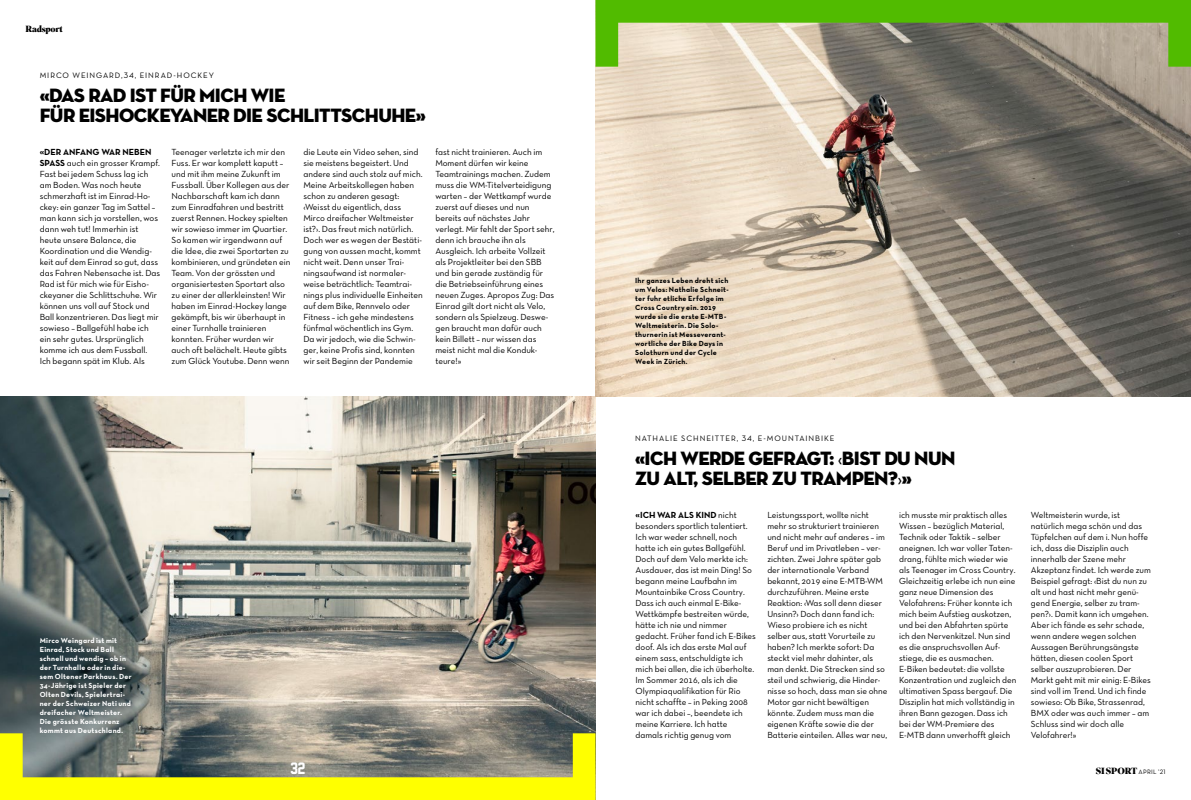
<style>
.page{position:relative;width:1191px;height:800px;background:#fff}
.page>*{position:absolute;margin:0;border:0;box-sizing:border-box;transform-origin:0 0}
._740_QU_24_SuTiBlack{font:19.6px/19.6px "Neutraface Display Titling";letter-spacing:-.03em;color:#000}
._010_PAGINA_15_Jerse{font:15px "Jersey M54";color:#fff}
._520___LT_9_NeBook_a{font:9px/11px "Neutraface Text Book Alt";color:#000}
._191_RU_9_SuTiBlack{font:900 9px "Superior Title";letter-spacing:-.03em;color:#000}
._590___FU_6_6_NeBook{font:8px "Neutraface Text Book Alt";letter-spacing:.11em;color:#000}
._811_LE_7_5_NeBold_n{font:7.5px/9px "Neutraface Text Bold Alt";letter-spacing:.03em;color:#fff}
._811_LE_7_5_NeBold_n-2{font:7.5px/9px "Neutraface Text Bold Alt";letter-spacing:.03em;color:#000}
.t1{font:6.5px "Neutraface Text Book Alt";letter-spacing:.03em;color:#000}
.s1{font-family:"Neutraface Text Bold Alt"}
.s2{font-family:"Neutraface Text Book Alt"}
.s3{font-family:"Superior Title";font-weight:900;font-size:9px}
</style>
<div class="page">
<img style="left:0;top:397px;width:595px;height:336px">
<img style="left:595px;top:67px;width:596px;height:329px">
<svg style="left:595px;top:0;width:596px;height:67px;background:#89ac5b"></svg>
<svg style="left:0;top:733px;width:595px;height:66px;background:#adaf4a"></svg>
<p class="_191_RU_9_SuTiBlack" style="left:26px;top:23px;width:39px">Radsport</p>
<p class="_590___FU_6_6_NeBook" style="left:40px;top:70px;width:176px">MIRCO WEINGARD,34, EINRAD-HOCKEY</p>
<p class="_740_QU_24_SuTiBlack" style="left:40px;top:86px;width:388px">«DAS RAD IST FÜR MICH WIE<br>FÜR EISHOCKEYANER DIE SCHLITTSCHUHE»</p>
<p class="_520___LT_9_NeBook_a" style="left:40px;top:146px;width:122px"><span class="s1">«DER ANFANG WAR NEBEN<br>SPASS</span> auch ein grosser Krampf.<br>Fast bei jedem Schuss lag ich am Boden. Was noch heute schmerzhaft ist im Einrad-Ho&shy;ckey: ein ganzer Tag im Sattel – man kann sich ja vorstellen, wos dann weh tut! Immerhin ist heute unsere Balance, die<br>Koordination und die Wendig&shy;keit auf dem Einrad so gut, dass das Fahren Nebensache ist. Das<br>Rad ist für mich wie für Eisho&shy;ckeyaner die Schlittschuhe. Wir können uns voll auf Stock und<br>Ball konzentrieren. Das liegt mir sowieso – Ballgefühl habe ich ein sehr gutes. Ursprünglich komme ich aus dem Fussball.<br>Ich begann spät im Klub. Als</p>
<p class="_520___LT_9_NeBook_a" style="left:172px;top:146px;width:120px">Teenager verletzte ich mir den<br>Fuss. Er war komplett kaputt – und mit ihm meine Zukunft im<br>Fussball. Über Kollegen aus der<br>Nachbarschaft kam ich dann zum Einradfahren und bestritt zuerst Rennen. Hockey spielten wir sowieso immer im Quartier.<br>So kamen wir irgendwann auf die Idee, die zwei Sportarten zu kombinieren, und gründeten ein<br>Team. Von der grössten und organisiertesten Sportart also zu einer der allerkleinsten! Wir haben im Einrad-Hockey lange gekämpft, bis wir überhaupt in einer Turnhalle trainieren konnten. Früher wurden wir auch oft belächelt. Heute gibts zum Glück Youtube. Denn wenn</p>
<p class="_520___LT_9_NeBook_a" style="left:303px;top:146px;width:121px">die Leute ein Video sehen, sind sie meistens begeistert. Und andere sind auch stolz auf mich.<br>Meine Arbeitskollegen haben schon zu anderen gesagt: ‹Weisst du eigentlich, dass<br>Mirco dreifacher Weltmeister ist?›. Das freut mich natürlich.<br>Doch wer es wegen der Bestäti&shy;gung von aussen macht, kommt nicht weit. Denn unser Trai&shy;ningsaufwand ist normaler&shy;weise beträchtlich: Teamtrai&shy;nings plus individuelle Einheiten auf dem Bike, Rennvelo oder<br>Fitness – ich gehe mindestens fünfmal wöchentlich ins Gym.<br>Da wir jedoch, wie die Schwin&shy;ger, keine Profis sind, konnten wir seit Beginn der Pandemie</p>
<p class="_520___LT_9_NeBook_a" style="left:435px;top:146px;width:121px">fast nicht trainieren. Auch im<br>Moment dürfen wir keine<br>Teamtrainings machen. Zudem muss die WM-Titelverteidigung warten – der Wettkampf wurde zuerst auf dieses und nun bereits auf nächstes Jahr verlegt. Mir fehlt der Sport sehr, denn ich brauche ihn als<br>Ausgleich. Ich arbeite Vollzeit als Projektleiter bei den SBB und bin gerade zuständig für die Betriebseinführung eines neuen Zuges. Apropos Zug: Das<br>Einrad gilt dort nicht als Velo, sondern als Spielzeug. Deswe&shy;gen braucht man dafür auch kein Billett – nur wissen das meist nicht mal die Konduk&shy;teure!»</p>
<p class="_811_LE_7_5_NeBold_n" style="left:40px;top:636px;width:93px">Mirco Weingard ist mit<br>Einrad, Stock und Ball schnell und wendig – ob in der Turnhalle oder in die&shy;sem Oltener Parkhaus. Der<br>34-Jährige ist Spieler der<br>Olten Devils, Spielertrai&shy;ner der Schweizer Nati und dreifacher Weltmeister.<br>Die grösste Konkurrenz kommt aus Deutschland.</p>
<p class="_811_LE_7_5_NeBold_n-2" style="left:635px;top:275px;width:95px">Ihr ganzes Leben dreht sich um Velos: Nathalie Schneit&shy;ter fuhr etliche Erfolge im<br>Cross Country ein. 2019 wurde sie die erste E-MTB-<br>Weltmeisterin. Die Solo&shy;thurnerin ist Messeverant&shy;wortliche der Bike Days in<br>Solothurn und der Cycle<br>Week in Zürich.</p>
<p class="_590___FU_6_6_NeBook" style="left:635px;top:433px;width:201px">NATHALIE SCHNEITTER, 34, E-MOUNTAINBIKE</p>
<p class="_740_QU_24_SuTiBlack" style="left:635px;top:449px;width:322px">«ICH WERDE GEFRAGT: <span class="s2">‹</span>BIST DU NUN<br>ZU ALT, SELBER ZU TRAMPEN?<span class="s2">›</span>»</p>
<p class="_520___LT_9_NeBook_a" style="left:635px;top:509px;width:122px"><span class="s1">«ICH WAR ALS KIND</span> nicht besonders sportlich talentiert.<br>Ich war weder schnell, noch hatte ich ein gutes Ballgefühl.<br>Doch auf dem Velo merkte ich:<br>Ausdauer, das ist mein Ding! So begann meine Laufbahn im<br>Mountainbike Cross Country.<br>Dass ich auch einmal E-Bike-<br>Wettkämpfe bestreiten würde, hätte ich nie und nimmer gedacht. Früher fand ich E-Bikes doof. Als ich das erste Mal auf einem sass, entschuldigte ich mich bei allen, die ich überholte.<br>Im Sommer 2016, als ich die<br>Olympiaqualifikation für Rio nicht schaffte – in Peking 2008 war ich dabei –, beendete ich meine Karriere. Ich hatte damals richtig genug vom</p>
<p class="_520___LT_9_NeBook_a" style="left:899px;top:509px;width:119px">ich musste mir praktisch alles<br>Wissen – bezüglich Material,<br>Technik oder Taktik – selber aneignen. Ich war voller Taten&shy;drang, fühlte mich wieder wie als Teenager im Cross Country.<br>Gleichzeitig erlebe ich nun eine ganz neue Dimension des<br>Velofahrens: Früher konnte ich mich beim Aufstieg auskotzen, und bei den Abfahrten spürte ich den Nervenkitzel. Nun sind es die anspruchsvollen Auf&shy;stiege, die es ausmachen.<br>E-Biken bedeutet: die vollste<br>Konzentration und zugleich den ultimativen Spass bergauf. Die<br>Disziplin hat mich vollständig in ihren Bann gezogen. Dass ich bei der WM-Premiere des<br>E-MTB dann unverhofft gleich</p>
<p class="_520___LT_9_NeBook_a" style="left:767px;top:509px;width:122px">Leistungssport, wollte nicht mehr so strukturiert trainieren und nicht mehr auf anderes – im<br>Beruf und im Privatleben – ver&shy;zichten. Zwei Jahre später gab der internationale Verband bekannt, 2019 eine E-MTB-WM durchzuführen. Meine erste<br>Reaktion: ‹Was soll denn dieser<br>Unsinn?› Doch dann fand ich:<br>Wieso probiere ich es nicht selber aus, statt Vorurteile zu haben? Ich merkte sofort: Da steckt viel mehr dahinter, als man denkt. Die Strecken sind so steil und schwierig, die Hinder&shy;nisse so hoch, dass man sie ohne<br>Motor gar nicht bewältigen könnte. Zudem muss man die eigenen Kräfte sowie die der<br>Batterie einteilen. Alles war neu,</p>
<p class="_520___LT_9_NeBook_a" style="left:1030px;top:509px;width:121px">Weltmeisterin wurde, ist natürlich mega schön und das<br>Tüpfelchen auf dem i. Nun hoffe ich, dass die Disziplin auch innerhalb der Szene mehr<br>Akzeptanz findet. Ich werde zum<br>Beispiel gefragt: ‹Bist du nun zu alt und hast nicht mehr genü&shy;gend Energie, selber zu tram&shy;pen?›. Damit kann ich umgehen.<br>Aber ich fände es sehr schade, wenn andere wegen solchen<br>Aussagen Berührungsängste hätten, diesen coolen Sport selber auszuprobieren. Der<br>Markt geht mit mir einig: E-Bikes sind voll im Trend. Und ich finde sowieso: Ob Bike, Strassenrad,<br>BMX oder was auch immer – am<br>Schluss sind wir doch alle<br>Velofahrer!»</p>
<p class="_010_PAGINA_15_Jerse" style="left:290px;top:760px;width:16px">32</p>
<p class="t1" style="left:1095px;top:768px;width:71px"><span class="s3">SI SPORT</span> APRIL ’21</p>
</div>
